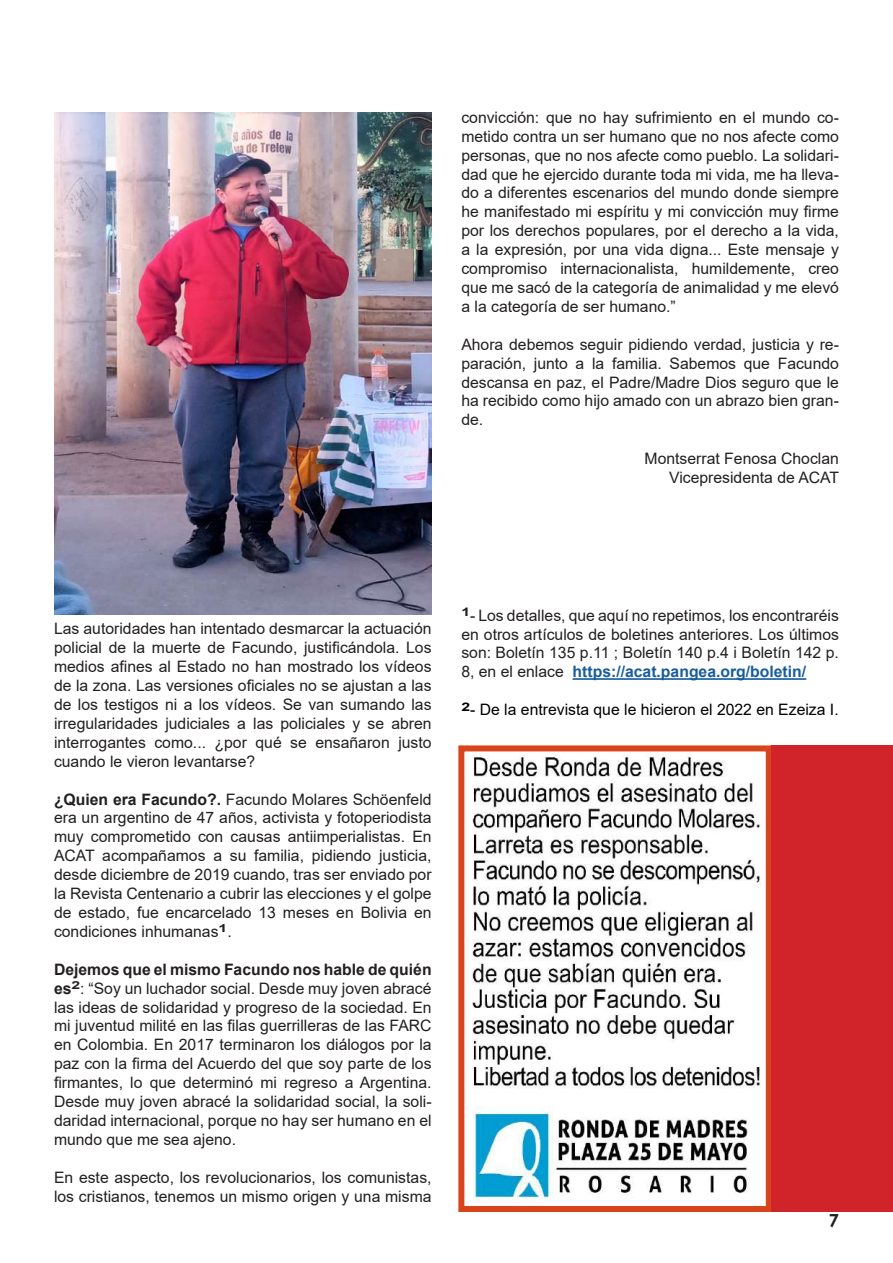
<style>
.page{position:relative;width:893px;height:1263px;background:#fff}
.page>*{position:absolute;margin:0;border:0;box-sizing:border-box;transform-origin:0 0}
.t1{font:700 18px "Century Gothic";color:#231f20}
.t2{font:15.75px/18.9px "Arial";color:#231f20;text-align:justify}
.t3{font:15.75px "Arial";color:#000}
.s1{font-weight:700}
.s2{font-weight:700;color:#175d9e}
</style>
<div class="page">
<hr style="left:573px;top:678px;width:233px;height:2px;background:#175d9e">
<img style="left:54px;top:113px;width:377px;height:501px">
<img style="left:472px;top:754px;width:289px;height:445px">
<div style="left:458px;top:745px;width:314px;height:467px;border:6px solid #d8441c"></div>
<div style="left:772px;top:746px;width:121px;height:466px;background:#d1232a"></div>
<p class="t2" style="left:461px;top:108px;width:379px">convicción: que no hay sufrimiento en el mundo co&shy;metido contra un ser humano que no nos afecte como personas, que no nos afecte como pueblo. La solidari&shy;dad que he ejercido durante toda mi vida, me ha lleva&shy;do a diferentes escenarios del mundo donde siempre he manifestado mi espíritu y mi convicción muy firme por los derechos populares, por el derecho a la vida, a la expresión, por una vida digna... Este mensaje y compromiso internacionalista, humildemente, creo que me sacó de la categoría de animalidad y me elevó a la categoría de ser humano.”</p>
<p class="t2" style="left:461px;top:335px;width:379px">Ahora debemos seguir pidiendo verdad, justicia y re&shy;paración, junto a la familia. Sabemos que Facundo descansa en paz, el Padre/Madre Dios seguro que le ha recibido como hijo amado con un abrazo bien gran&shy;de.</p>
<p class="t2" style="left:645px;top:449px;width:196px;text-align:right">Montserrat Fenosa Choclan<br>Vicepresidenta de ACAT</p>
<p class="t2" style="left:54px;top:619px;width:379px">Las autoridades han intentado desmarcar la actuación policial de la muerte de Facundo, justificándola. Los medios afines al Estado no han mostrado los vídeos de la zona. Las versiones oficiales no se ajustan a las de los testigos ni a los vídeos. Se van sumando las irregularidades judiciales a las policiales y se abren interrogantes como... ¿por qué se ensañaron justo cuando le vieron levantarse?</p>
<p class="t2" style="left:54px;top:789px;width:379px"><span class="s1">¿Quien era Facundo?.</span> Facundo Molares Schöenfeld era un argentino de 47 años, activista y fotoperiodista muy comprometido con causas antiimperialistas. En ACAT acompañamos a su familia, pidiendo justicia, desde diciembre de 2019 cuando, tras ser enviado por la Revista Centenario a cubrir las elecciones y el golpe de estado, fue encarcelado 13 meses en Bolivia en condiciones inhumanas<sup>1</sup>.</p>
<p class="t2" style="left:54px;top:959px;width:379px"><span class="s1">Dejemos que el mismo Facundo nos hable de quién es</span><sup>2</sup>: “Soy un luchador social. Desde muy joven abracé las ideas de solidaridad y progreso de la sociedad. En mi juventud milité en las filas guerrilleras de las FARC en Colombia. En 2017 terminaron los diálogos por la paz con la firma del Acuerdo del que soy parte de los firmantes, lo que determinó mi regreso a Argentina.<br>Desde muy joven abracé la solidaridad social, la soli&shy;daridad internacional, porque no hay ser humano en el mundo que me sea ajeno.</p>
<p class="t2" style="left:54px;top:1167px;width:379px">En este aspecto, los revolucionarios, los comunistas, los cristianos, tenemos un mismo origen y una misma</p>
<p class="t2" style="left:461px;top:605px;width:379px"><sup>1</sup>- Los detalles, que aquí no repetimos, los encontraréis en otros artículos de boletines anteriores. Los últimos son: Boletín 135 p.11 ; Boletín 140 p.4 i Boletín 142 p.<br>8, en el enlace <span class="s2">https://acat.pangea.org/boletin/</span></p>
<p class="t3" style="left:461px;top:699px;width:379px"><sup>2</sup>- De la entrevista que le hicieron el 2022 en Ezeiza I.</p>
<p class="t1" style="left:829px;top:1206px;width:12px">7</p>
</div>
